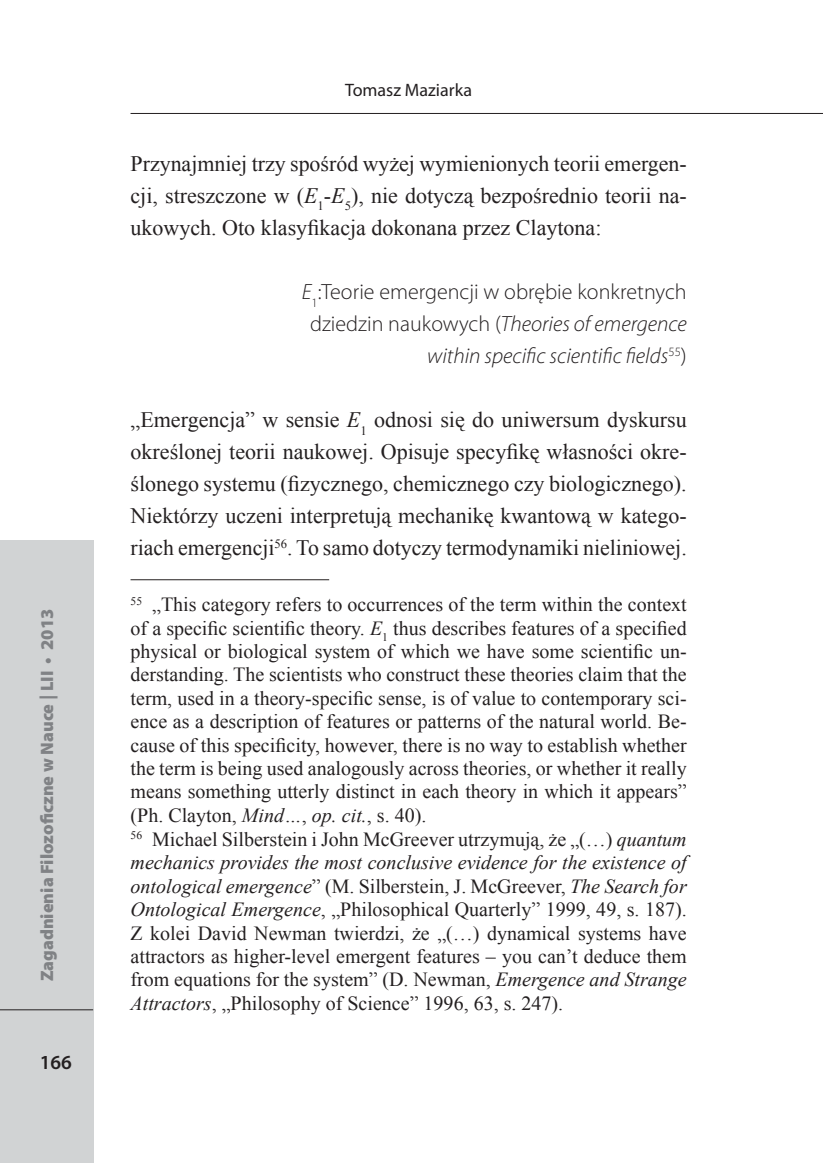
<style>
.page{position:relative;width:823px;height:1163px;background:#fff}
.page>*{position:absolute;margin:0;border:0;box-sizing:border-box;transform-origin:0 0}
.Tekst_bez_akapitu{font:22px/32px "Times New Roman";color:#231f20;text-align:justify}
.Przypis_dolny{font:22px/32px "Times New Roman";color:#231f20;text-align:justify}
.Podtytuł_2_stopnia{font:300 22px/32px "Myriad Pro";color:#231f20;text-align:right}
.Przypis_dolny-2{font:20px/23.4px "Times New Roman";color:#231f20;text-align:justify}
.t1{font:600 20px "Myriad Pro";color:#231f20}
.t2{font:900 18px "Myriad Pro";color:#808285}
.t3{font:18px "Myriad Pro";color:#231f20}
.s1{font-style:italic}
</style>
<div class="page">
<div style="left:0;top:540px;width:93px;height:622px;background:#d1d3d4"></div>
<hr style="left:130px;top:113px;width:692px;height:1px;background:#231f20">
<hr style="left:0;top:1009px;width:93px;height:1px;background:#231f20">
<hr style="left:130px;top:579px;width:199px;height:1px;background:#231f20">
<p class="t2" style="left:35px;top:981px;width:374px;rotate:-90deg">Zagadnienia Filozoficzne w Nauce | LII • 2013</p>
<p class="t1" style="left:40px;top:1049px;width:34px">166</p>
<p class="t3" style="left:345px;top:79px;width:129px">Tomasz Maziarka</p>
<p class="Przypis_dolny" style="left:130px;top:147px;width:557px">Przynajmniej trzy spośród wyżej wymienionych teorii emergen&shy;cji, streszczone w (<span class="s1">E</span><sub>1</sub>-<span class="s1">E</span><sub>5</sub>), nie dotyczą bezpośrednio teorii na&shy;ukowych. Oto klasyfikacja dokonana przez Claytona:</p>
<p class="Podtytuł_2_stopnia" style="left:301px;top:276px;width:386px"><span class="s1">E</span><sub>1</sub>:Teorie emergencji w obrębie konkretnych dziedzin naukowych (<span class="s1">Theories of emergence within specific scientific fields</span><sup>55</sup>)</p>
<p class="Tekst_bez_akapitu" style="left:130px;top:403px;width:557px">„Emergencja” w sensie <span class="s1">E</span><sub>1</sub> odnosi się do uniwersum dyskursu określonej teorii naukowej. Opisuje specyfikę własności okre&shy;ślonego systemu (fizycznego, chemicznego czy biologicznego).<br>Niektórzy uczeni interpretują mechanikę kwantową w katego&shy;riach emergencji<sup>56</sup>. To samo dotyczy termodynamiki nieliniowej.</p>
<p class="Przypis_dolny-2" style="left:130px;top:592px;width:557px"><sup>55</sup> „This category refers to occurrences of the term within the context of a specific scientific theory. <span class="s1">E</span><sub>1</sub> thus describes features of a specified physical or biological system of which we have some scientific un&shy;derstanding. The scientists who construct these theories claim that the term, used in a theory-specific sense, is of value to contemporary sci&shy;ence as a description of features or patterns of the natural world. Be&shy;cause of this specificity, however, there is no way to establish whether the term is being used analogously across theories, or whether it really means something utterly distinct in each theory in which it appears” (Ph. Clayton, <span class="s1">Mind…</span>, <span class="s1">op. cit.</span>, s. 40).</p>
<p class="Przypis_dolny-2" style="left:130px;top:827px;width:557px"><sup>56</sup> Michael Silberstein i John McGreever utrzymują, że „(…) <span class="s1">quantum mechanics provides the most conclusive evidence for the existence of ontological emergence</span>” (M. Silberstein, J. McGreever, <span class="s1">The Search for Ontological Emergence</span>, „Philosophical Quarterly” 1999, 49, s. 187).<br>Z kolei David Newman twierdzi, że „(…) dynamical systems have attractors as higher-level emergent features – you can’t deduce them from equations for the system” (D. Newman, <span class="s1">Emergence and Strange Attractors</span>, „Philosophy of Science” 1996, 63, s. 247).</p>
</div>
